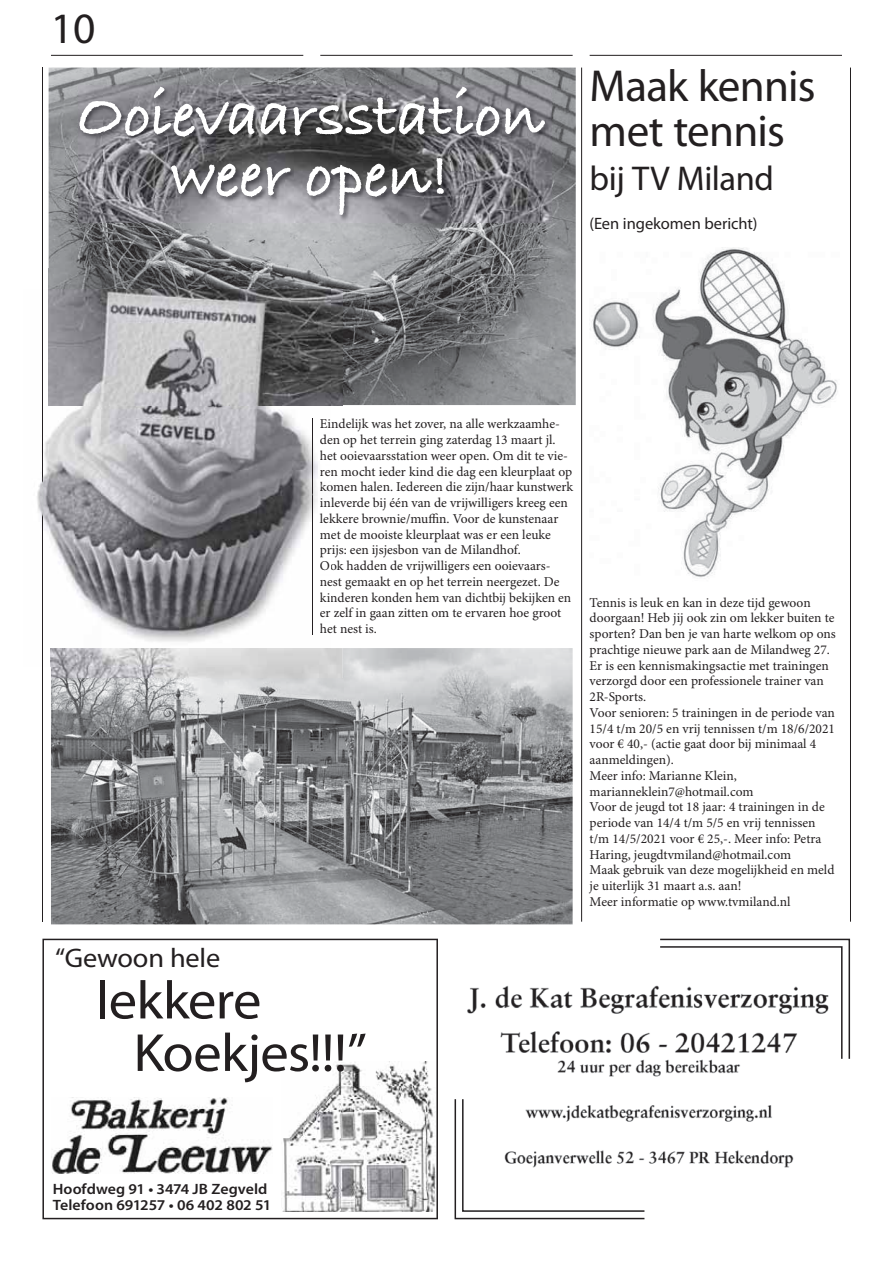
<style>
.page{position:relative;width:893px;height:1263px;background:#fff}
.page>*{position:absolute;margin:0;border:0;box-sizing:border-box;transform-origin:0 0}
.t1{font:700 64.5px/60px "Bradley Hand ITCTT";color:#fff;text-align:center}
.t2{font:54px/52.5px "Myriad Pro";letter-spacing:-.015em;color:#231f20;scale:1.05 1}
.t3{font:45px/45px "Myriad Pro";letter-spacing:-.015em;color:#231f20}
.t4{font:43.5px "Myriad Pro";color:#231f20}
.t5{font:34.5px "Myriad Pro";letter-spacing:-.01em;color:#231f20}
.t6{font:27px "Myriad Pro";letter-spacing:-.005em;color:#231f20;scale:1.05 1}
.t7{font:16.5px "Myriad Pro";color:#231f20}
.t8{font:600 15px/15.8px "Myriad Pro";color:#231f20;scale:1.06 1}
.t9{font:13.5px/15.8px "Minion Pro";color:#231f20}
</style>
<div class="page">
<hr style="left:850px;top:68px;width:1px;height:854px;background:#231f20">
<hr style="left:581px;top:68px;width:1px;height:854px;background:#231f20">
<hr style="left:42px;top:68px;width:1px;height:854px;background:#231f20">
<hr style="left:590px;top:55px;width:252px;height:1px;background:#231f20">
<hr style="left:320px;top:55px;width:253px;height:1px;background:#231f20">
<hr style="left:51px;top:55px;width:252px;height:1px;background:#231f20">
<img style="left:51px;top:648px;width:522px;height:276px">
<svg style="left:42px;top:939px;width:396px;height:280px"></svg>
<img style="left:51px;top:1097px;width:222px;height:76px">
<img style="left:281px;top:1061px;width:155px;height:150px">
<img style="left:467px;top:985px;width:327px;height:183px">
<svg style="left:659px;top:938px;width:192px;height:122px"></svg>
<svg style="left:454px;top:1098px;width:192px;height:122px"></svg>
<img style="left:49px;top:68px;width:527px;height:337px">
<img style="left:78px;top:85px;width:474px;height:137px">
<img style="left:51px;top:648px;width:291px;height:30px">
<img style="left:330px;top:289px;width:12px;height:117px">
<img style="left:49px;top:269px;width:281px;height:20px">
<img style="left:37px;top:289px;width:293px;height:377px">
<img style="left:312px;top:419px;width:1px;height:216px">
<img style="left:42px;top:289px;width:1px;height:377px">
<img style="left:51px;top:648px;width:279px;height:18px">
<svg style="left:320px;top:419px;width:10px;height:214px"></svg>
<img style="left:590px;top:247px;width:248px;height:331px">
<h3 class="t4" style="left:51px;top:12px;width:46px">10</h3>
<h1 class="t1" style="left:77px;top:81px;width:469px">Ooievaars station weer open!</h1>
<h3 class="t3" style="left:590px;top:67px;width:227px">Maak kennis met tennis</h3>
<h3 class="t5" style="left:590px;top:165px;width:186px">bij TV Miland</h3>
<p class="t7" style="left:590px;top:217px;width:169px">(Een ingekomen bericht)</p>
<p class="t9" style="left:320px;top:417px;width:255px">Eindelijk was het zover, na alle werkzaamhe&shy;den op het terrein ging zaterdag 13 maart jl. het ooievaarsstation weer open. Om dit te vie&shy;ren mocht ieder kind die dag een kleurplaat op komen halen. Iedereen die zijn/haar kunstwerk inleverde bij één van de vrijwilligers kreeg een lekkere brownie/muffin. Voor de kunstenaar met de mooiste kleurplaat was er een leuke prijs: een ijsjesbon van de Milandhof.<br>Ook hadden de vrijwilligers een ooievaars&shy;nest gemaakt en op het terrein neergezet. De kinderen konden hem van dichtbij bekijken en er zelf in gaan zitten om te ervaren hoe groot het nest is.</p>
<h3 class="t6" style="left:55px;top:948px;width:159px">“Gewoon hele</h3>
<h2 class="t2" style="left:133px;top:978px;width:224px;text-indent:-37px">lekkere<br>Koekjes!!!”</h2>
<p class="t9" style="left:590px;top:595px;width:247px">Tennis is leuk en kan in deze tijd gewoon doorgaan! Heb jij ook zin om lekker buiten te sporten? Dan ben je van harte welkom op ons prachtige nieuwe park aan de Milandweg 27.<br>Er is een kennismakingsactie met trainingen verzorgd door een professionele trainer van 2R-Sports.<br>Voor senioren: 5 trainingen in de periode van 15/4 t/m 20/5 en vrij tennissen t/m 18/6/2021 voor € 40,- (actie gaat door bij minimaal 4 aanmeldingen).<br>Meer info: Marianne Klein, marianneklein7@hotmail.com<br>Voor de jeugd tot 18 jaar: 4 trainingen in de periode van 14/4 t/m 5/5 en vrij tennissen t/m 14/5/2021 voor € 25,-. Meer info: Petra Haring, jeugdtvmiland@hotmail.com<br>Maak gebruik van deze mogelijkheid en meld je uiterlijk 31 maart a.s. aan!<br>Meer informatie op www.tvmiland.nl</p>
<p class="t8" style="left:53px;top:1182px;width:208px">Hoofdweg 91 • 3474 JB Zegveld<br>Telefoon 691257 • 06 402 802 51</p>
</div>
